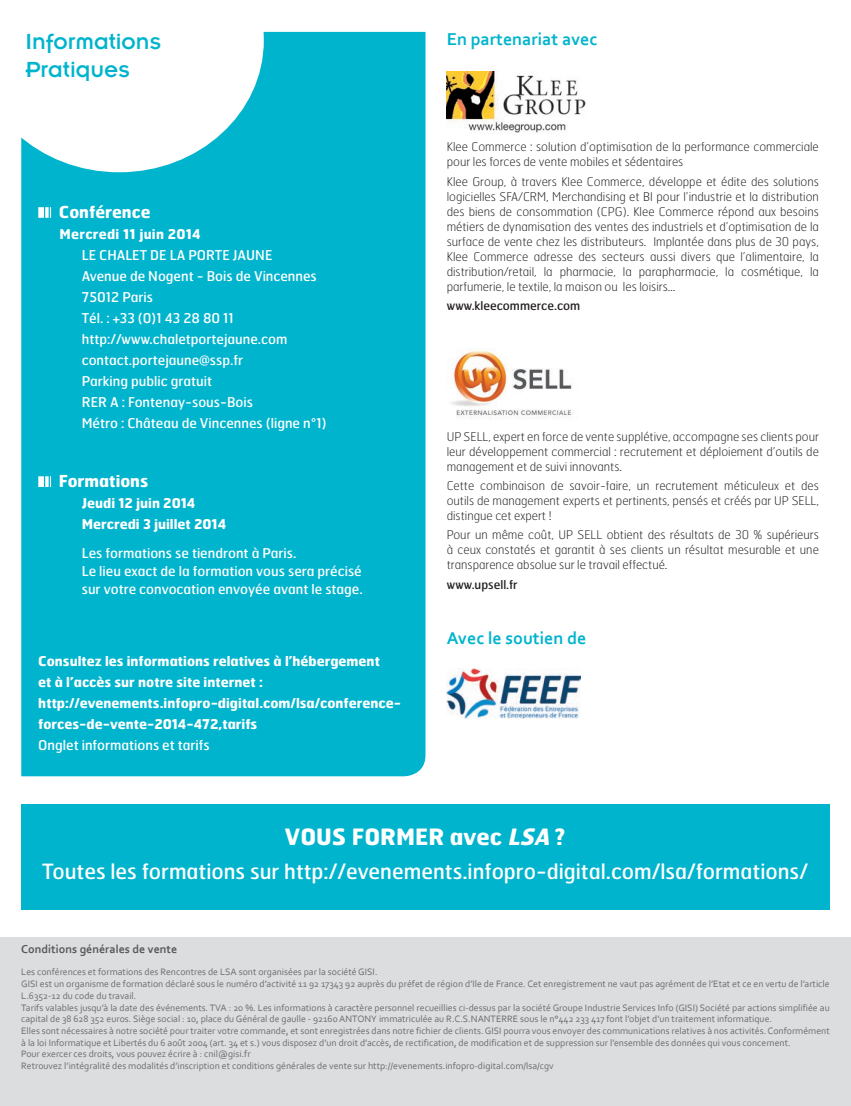
<style>
.page{position:relative;width:851px;height:1106px;background:#fff}
.page>*{position:absolute;margin:0;border:0;box-sizing:border-box;transform-origin:0 0}
.t1{font:24px/28.8px "Insignia LT Std";color:#00b4cd}
.t2{font:700 22.5px "Hermes";color:#fff}
.t3{font:21px "Hermes";color:#fff}
.t4{font:700 18px "Corbel";color:#00b4cd}
.t5{font:700 16.5px "Hermes";color:#fff}
.t6{font:13.5px/21px "Hermes";color:#fff}
.t7{font:700 13.5px/21px "Hermes";color:#fff}
.t8{font:700 13.5px "Hermes";letter-spacing:.02em;color:#fff}
.t9{font:100 12px/15px "Hermes";color:#231f20;text-align:justify}
.t10{font:12px "Hermes";color:#231f20}
.t11{font:700 12px "Corbel";color:#57585a}
.t12{font:9.75px/11.7px "Corbel";color:#6c6d70}
.s1{font-style:italic}
</style>
<div class="page">
<div style="left:21px;top:32px;width:404px;height:744px;background:#00b4cd"></div>
<svg style="left:21px;top:31px;width:243px;height:141px"></svg>
<div style="left:0;top:938px;width:850px;height:168px;background:#dcdddf"></div>
<div style="left:21px;top:804px;width:808px;height:106px;background:#00b4cd"></div>
<img style="left:446px;top:668px;width:134px;height:50px">
<svg style="left:38px;top:207px;width:13px;height:11px"></svg>
<svg style="left:38px;top:476px;width:13px;height:11px"></svg>
<img style="left:446px;top:71px;width:140px;height:62px">
<img style="left:451px;top:350px;width:122px;height:69px">
<h1 class="t1" style="left:26px;top:27px;width:137px">Informations<br>Pratiques</h1>
<h3 class="t5" style="left:59px;top:201px;width:93px">Conférence</h3>
<h3 class="t8" style="left:60px;top:225px;width:143px">Mercredi 11 juin 2014</h3>
<p class="t6" style="left:82px;top:244px;width:246px">LE CHALET DE LA PORTE JAUNE<br>Avenue de Nogent - Bois de Vincennes<br>75012 Paris<br>Tél. : +33 (0)1 43 28 80 11 http://www.chaletportejaune.com contact.portejaune@ssp.fr<br>Parking public gratuit<br>RER A : Fontenay-sous-Bois<br>Métro : Château de Vincennes (ligne n°1)</p>
<h3 class="t5" style="left:59px;top:470px;width:91px">Formations</h3>
<h3 class="t7" style="left:82px;top:492px;width:146px">Jeudi 12 juin 2014<br>Mercredi 3 juillet 2014</h3>
<h3 class="t6" style="left:82px;top:544px;width:282px;line-height:18px">Les formations se tiendront à Paris.<br>Le lieu exact de la formation vous sera précisé sur votre convocation envoyée avant le stage.</h3>
<h3 class="t7" style="left:38px;top:650px;width:364px">Consultez les informations relatives à l’hébergement<br>et à l’accès sur notre site internet : http://evenements.infopro-digital.com/lsa/conference&shy;forces-de-vente-2014-472,tarifs</h3>
<h3 class="t6" style="left:38px;top:734px;width:173px">Onglet informations et tarifs</h3>
<h3 class="t4" style="left:446px;top:28px;width:152px">En partenariat avec</h3>
<p class="t9" style="left:446px;top:139px;width:373px">Klee Commerce : solution d’optimisation de la performance commerciale pour les forces de vente mobiles et sédentaires</p>
<p class="t9" style="left:446px;top:173px;width:373px">Klee Group, à travers Klee Commerce, développe et édite des solutions logicielles SFA/CRM, Merchandising et BI pour l’industrie et la distribution des biens de consommation (CPG). Klee Commerce répond aux besoins métiers de dynamisation des ventes des industriels et d’optimisation de la surface de vente chez les distributeurs. Implantée dans plus de 30 pays, Klee Commerce adresse des secteurs aussi divers que l’alimentaire, la distribution/retail, la pharmacie, la parapharmacie, la cosmétique, la parfumerie, le textile, la maison ou les loisirs…</p>
<p class="t10" style="left:446px;top:298px;width:135px">www.kleecommerce.com</p>
<p class="t9" style="left:446px;top:429px;width:373px">UP SELL, expert en force de vente supplétive, accompagne ses clients pour leur développement commercial : recrutement et déploiement d’outils de management et de suivi innovants.</p>
<p class="t9" style="left:446px;top:478px;width:373px">Cette combinaison de savoir-faire, un recrutement méticuleux et des outils de management experts et pertinents, pensés et créés par UP SELL, distingue cet expert !</p>
<p class="t9" style="left:446px;top:527px;width:373px">Pour un même coût, UP SELL obtient des résultats de 30 % supérieurs à ceux constatés et garantit à ses clients un résultat mesurable et une transparence absolue sur le travail effectué.</p>
<p class="t10" style="left:446px;top:576px;width:72px">www.upsell.fr</p>
<h3 class="t4" style="left:446px;top:626px;width:141px">Avec le soutien de</h3>
<h2 class="t2" style="left:285px;top:822px;width:282px">VOUS FORMER avec <span class="s1">LSA</span> ?</h2>
<h3 class="t3" style="left:42px;top:857px;width:767px">Toutes les formations sur http://evenements.infopro-digital.com/lsa/formations/</h3>
<p class="t11" style="left:21px;top:941px;width:157px">Conditions générales de vente</p>
<p class="t12" style="left:21px;top:966px;width:809px">Les conférences et formations des Rencontres de LSA sont organisées par la société GISI.<br>GISI est un organisme de formation déclaré sous le numéro d’activité 11 92 17343 92 auprès du préfet de région d’Ile de France. Cet enregistrement ne vaut pas agrément de l’Etat et ce en vertu de l’article L.6352-12 du code du travail.<br>Tarifs valables jusqu’à la date des événements. TVA : 20 %. Les informations à caractère personnel recueillies ci-dessus par la société Groupe Industrie Services Info (GISI) Société par actions simplifiée au capital de 38 628 352 euros. Siège social : 10, place du Général de gaulle - 92160 ANTONY immatriculée au R.C.S.NANTERRE sous le n°442 233 417 font l’objet d’un traitement informatique.<br>Elles sont nécessaires à notre société pour traiter votre commande, et sont enregistrées dans notre fichier de clients. GISI pourra vous envoyer des communications relatives à nos activités. Conformément à la loi Informatique et Libertés du 6 août 2004 (art. 34 et s.) vous disposez d’un droit d’accès, de rectification, de modification et de suppression sur l’ensemble des données qui vous concernent.<br>Pour exercer ces droits, vous pouvez écrire à : cnil@gisi.fr<br>Retrouvez l’intégralité des modalités d’inscription et conditions générales de vente sur http://evenements.infopro-digital.com/lsa/cgv</p>
</div>
